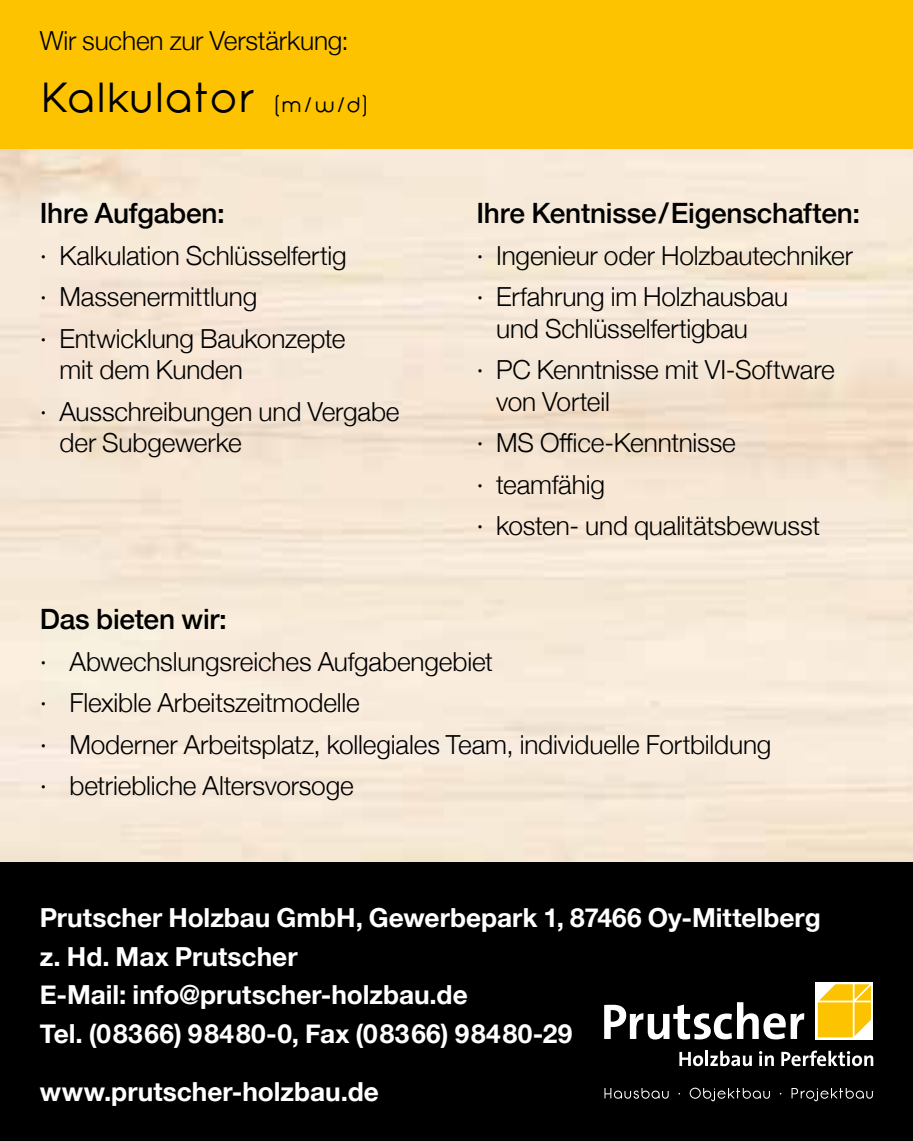
<style>
.page{position:relative;width:913px;height:1141px;background:#fff}
.page>*{position:absolute;margin:0;border:0;box-sizing:border-box;transform-origin:0 0}
.t1{font:42px "Opificio";letter-spacing:-.01em;color:#000}
.t2{font:500 28px "Helvetica Neue";letter-spacing:-.01em;color:#000}
.t3{font:300 26.25px/41.3px "Helvetica Neue";letter-spacing:-.005em;color:#000}
.t4{font:700 26.25px/38.5px "Helvetica Neue";color:#fff}
.s1{font-size:21px}
</style>
<div class="page">
<div style="left:0;top:862px;width:913px;height:279px;background:#000"></div>
<svg style="left:816px;top:982px;width:57px;height:57px"></svg>
<svg style="left:604px;top:1002px;width:200px;height:37px"></svg>
<svg style="left:693px;top:1055px;width:10px;height:11px"></svg>
<svg style="left:679px;top:1052px;width:21px;height:14px"></svg>
<hr style="left:705px;top:1051px;width:3px;height:15px;background:#fff">
<svg style="left:710px;top:1051px;width:42px;height:15px"></svg>
<svg style="left:759px;top:1051px;width:15px;height:15px"></svg>
<svg style="left:781px;top:1051px;width:92px;height:15px"></svg>
<svg style="left:818px;top:984px;width:53px;height:53px;background:#fdce30"></svg>
<svg style="left:604px;top:1088px;width:65px;height:11px"></svg>
<svg style="left:689px;top:1088px;width:81px;height:13px"></svg>
<svg style="left:791px;top:1088px;width:82px;height:13px"></svg>
<div style="left:0;top:0;width:913px;height:149px;background:#fdc300"></div>
<p class="t3" style="left:40px;top:18px;width:311px">Wir suchen zur Verstärkung:</p>
<h1 class="t1" style="left:40px;top:72px;width:330px">Kalkulator <span class="s1">(m/w/d)</span></h1>
<p class="t2" style="left:40px;top:191px;width:187px">Ihre Aufgaben:</p>
<p class="t3" style="left:40px;top:233px;width:308px">· Kalkulation Schlüsselfertig · Massenermittlung<br>· Entwicklung Baukonzepte</p>
<p class="t3" style="left:40px;top:347px;width:361px;text-indent:20px">mit dem Kunden<br>· Ausschreibungen und Vergabe</p>
<p class="t3" style="left:60px;top:420px;width:184px">der Subgewerke</p>
<p class="t2" style="left:476px;top:191px;width:385px">Ihre Kentnisse/Eigenschaften:</p>
<p class="t3" style="left:476px;top:233px;width:378px">· Ingenieur oder Holzbautechniker · Erfahrung im Holzhausbau</p>
<p class="t3" style="left:476px;top:306px;width:360px;text-indent:20px">und Schlüsselfertigbau<br>· PC Kenntnisse mit VI-Software</p>
<p class="t3" style="left:476px;top:379px;width:345px;text-indent:20px">von Vorteil<br>· MS Office-Kenntnisse<br>· teamfähig<br>· kosten- und qualitätsbewusst</p>
<p class="t2" style="left:40px;top:597px;width:189px">Das bieten wir:</p>
<p class="t3" style="left:40px;top:639px;width:733px">· Abwechslungsreiches Aufgabengebiet<br>· Flexible Arbeitszeitmodelle<br>· Moderner Arbeitsplatz, kollegiales Team, individuelle Fortbildung · betriebliche Altersvorsoge</p>
<p class="t4" style="left:40px;top:900px;width:782px">Prutscher Holzbau GmbH, Gewerbepark 1, 87466 Oy-Mittelberg z. Hd. Max Prutscher<br>E-Mail: info@prutscher-holzbau.de<br>Tel. (08366) 98480-0, Fax (08366) 98480-29</p>
<p class="t4" style="left:40px;top:1073px;width:341px">www.prutscher-holzbau.de</p>
</div>
